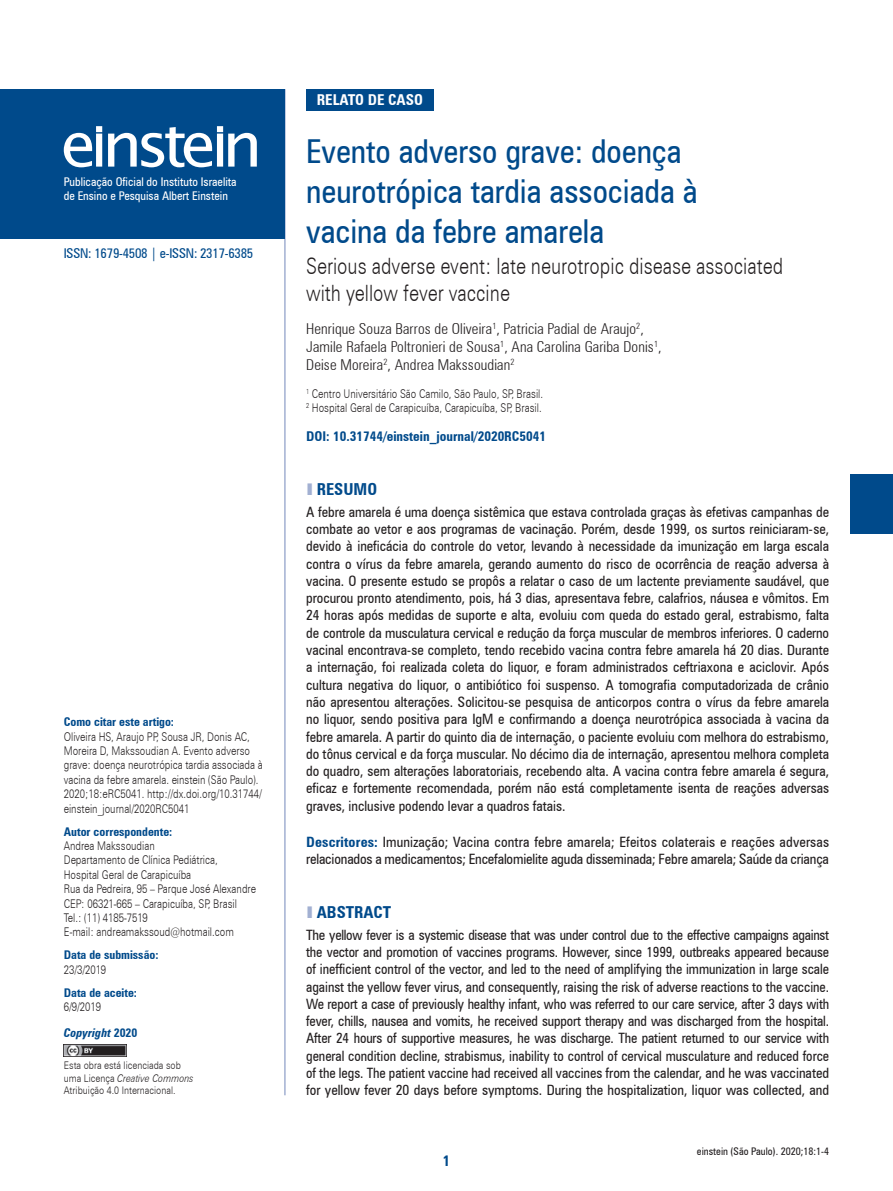
<style>
.page{position:relative;width:893px;height:1191px;background:#fff}
.page>*{position:absolute;margin:0;border:0;box-sizing:border-box;transform-origin:0 0}
.t1{font:condensed 33px/39.6px "Zurich BT";color:#004a8b}
.t2{font:300 22.5px/27px "Zurich BT";color:#231f20;scale:.8 1}
.t3{font:700 condensed 16.5px "Zurich BT";color:#004a8b}
.t4{font:300 condensed 15px/18px "Zurich BT";letter-spacing:.01em;color:#231f20}
.t5{font:700 condensed 15px "Zurich BT";color:#fff}
.t6{font:700 condensed 15px "Zurich BT";color:#004a8b}
.t7{font:condensed 14.25px/17.2px "Zurich BT";color:#231f20;text-align:justify}
.t8{font:700 condensed 13.5px "Zurich BT";color:#004a8b}
.t9{font:condensed 13.5px "Zurich BT";letter-spacing:-.02em;color:#004a8b}
.t10{font:300 12px/14.4px "Zurich BT";color:#231f20;scale:.8 1}
.t11{font:700 condensed 12px "Zurich BT";color:#004a8b}
.t12{font:condensed 12px/14.4px "Zurich BT";color:#fff}
.t13{font:italic 700 condensed 12px "Zurich BT";color:#004a8b}
.t14{font:300 10.5px/12.6px "Zurich BT";color:#231f20;scale:.85 1}
.t15{font:condensed 10.5px "Zurich BT";color:#231f20}
.s1{font-style:normal}
.s2{font-style:italic}
.s3{color:#a2b0d2}
.s4{font-weight:700;color:#004a8b}
</style>
<div class="page">
<img style="left:64px;top:1044px;width:63px;height:12px">
<div style="left:306px;top:89px;width:128px;height:21px;background:#004a8b"></div>
<hr style="left:284px;top:89px;width:2px;height:1006px;background:#a2b0d2">
<div style="left:0;top:89px;width:284px;height:149px;background:#004a8b"></div>
<div style="left:850px;top:474px;width:43px;height:60px;background:#004a8b"></div>
<svg style="left:108px;top:126px;width:149px;height:41px"></svg>
<svg style="left:64px;top:126px;width:38px;height:41px"></svg>
<p class="t12" style="left:64px;top:174px;width:174px">Publicação Oficial do Instituto Israelita de Ensino e Pesquisa Albert Einstein</p>
<p class="t9" style="left:64px;top:245px;width:191px">ISSN: 1679-4508 | e-ISSN: 2317-6385</p>
<p class="t11" style="left:64px;top:714px;width:112px">Como citar este artigo:</p>
<p class="t10" style="left:64px;top:729px;width:250px">Oliveira HS, Araujo PP, Sousa JR, Donis AC, Moreira D, Makssoudian A. Evento adverso grave: doença neurotrópica tardia associada à vacina da febre amarela. einstein (São Paulo).<br>2020;18:eRC5041. http://dx.doi.org/10.31744/ einstein_journal/2020RC5041</p>
<p class="t11" style="left:64px;top:824px;width:110px">Autor correspondente:</p>
<p class="t10" style="left:64px;top:838px;width:242px">Andrea Makssoudian<br>Departamento de Clínica Pediátrica, Hospital Geral de Carapicuíba<br>Rua da Pedreira, 95 – Parque José Alexandre CEP: 06321-665 – Carapicuíba, SP, Brasil Tel.: (11) 4185-7519<br>E-mail: andreamakssoud@hotmail.com</p>
<p class="t11" style="left:64px;top:947px;width:96px">Data de submissão:</p>
<p class="t10" style="left:64px;top:962px;width:55px">23/3/2019</p>
<p class="t11" style="left:64px;top:985px;width:75px">Data de aceite:</p>
<p class="t10" style="left:64px;top:999px;width:48px">6/9/2019</p>
<p class="t13" style="left:64px;top:1025px;width:75px">Copyright <span class="s1">2020</span></p>
<p class="t14" style="left:64px;top:1058px;width:154px">Esta obra está licenciada sob uma Licença <span class="s2">Creative Commons<br></span>Atribuição 4.0 Internacional.</p>
<p class="t5" style="left:317px;top:91px;width:108px">RELATO DE CASO</p>
<h1 class="t1" style="left:306px;top:131px;width:393px">Evento adverso grave: doença neurotrópica tardia associada à vacina da febre amarela</h1>
<h2 class="t2" style="left:306px;top:253px;width:598px">Serious adverse event: late neurotropic disease associated with yellow fever vaccine</h2>
<p class="t4" style="left:306px;top:320px;width:357px">Henrique Souza Barros de Oliveira<sup>1</sup>, Patricia Padial de Araujo<sup>2</sup>,<br>Jamile Rafaela Poltronieri de Sousa<sup>1</sup>, Ana Carolina Gariba Donis<sup>1</sup>,<br>Deise Moreira<sup>2</sup>, Andrea Makssoudian<sup>2</sup></p>
<p class="t10" style="left:306px;top:386px;width:298px"><sup>1</sup> Centro Universitário São Camilo, São Paulo, SP, Brasil.<br><sup>2</sup> Hospital Geral de Carapicuíba, Carapicuíba, SP, Brasil.</p>
<p class="t8" style="left:306px;top:428px;width:241px">DOI: 10.31744/einstein_journal/2020RC5041</p>
<p class="t3" style="left:306px;top:479px;width:72px"><span class="s3">❚</span> RESUMO</p>
<p class="t7" style="left:306px;top:503px;width:524px">A febre amarela é uma doença sistêmica que estava controlada graças às efetivas campanhas de combate ao vetor e aos programas de vacinação. Porém, desde 1999, os surtos reiniciaram-se, devido à ineficácia do controle do vetor, levando à necessidade da imunização em larga escala contra o vírus da febre amarela, gerando aumento do risco de ocorrência de reação adversa à vacina. O presente estudo se propôs a relatar o caso de um lactente previamente saudável, que procurou pronto atendimento, pois, há 3 dias, apresentava febre, calafrios, náusea e vômitos. Em 24 horas após medidas de suporte e alta, evoluiu com queda do estado geral, estrabismo, falta de controle da musculatura cervical e redução da força muscular de membros inferiores. O caderno vacinal encontrava-se completo, tendo recebido vacina contra febre amarela há 20 dias. Durante a internação, foi realizada coleta do liquor, e foram administrados ceftriaxona e aciclovir. Após cultura negativa do liquor, o antibiótico foi suspenso. A tomografia computadorizada de crânio não apresentou alterações. Solicitou-se pesquisa de anticorpos contra o vírus da febre amarela no liquor, sendo positiva para IgM e confirmando a doença neurotrópica associada à vacina da febre amarela. A partir do quinto dia de internação, o paciente evoluiu com melhora do estrabismo, do tônus cervical e da força muscular. No décimo dia de internação, apresentou melhora completa do quadro, sem alterações laboratoriais, recebendo alta. A vacina contra febre amarela é segura, eficaz e fortemente recomendada, porém não está completamente isenta de reações adversas graves, inclusive podendo levar a quadros fatais.</p>
<p class="t7" style="left:306px;top:833px;width:524px"><span class="s4">Descritores:</span> Imunização; Vacina contra febre amarela; Efeitos colaterais e reações adversas relacionados a medicamentos; Encefalomielite aguda disseminada; Febre amarela; Saúde da criança</p>
<p class="t3" style="left:306px;top:902px;width:86px"><span class="s3">❚</span> ABSTRACT</p>
<p class="t7" style="left:306px;top:925px;width:524px">The yellow fever is a systemic disease that was under control due to the effective campaigns against the vector and promotion of vaccines programs. However, since 1999, outbreaks appeared because of inefficient control of the vector, and led to the need of amplifying the immunization in large scale against the yellow fever virus, and consequently, raising the risk of adverse reactions to the vaccine.<br>We report a case of previously healthy infant, who was referred to our care service, after 3 days with fever, chills, nausea and vomits, he received support therapy and was discharged from the hospital.<br>After 24 hours of supportive measures, he was discharge. The patient returned to our service with general condition decline, strabismus, inability to control of cervical musculature and reduced force of the legs. The patient vaccine had received all vaccines from the calendar, and he was vaccinated for yellow fever 20 days before symptoms. During the hospitalization, liquor was collected, and</p>
<p class="t6" style="left:443px;top:1151px;width:9px">1</p>
<p class="t15" style="left:697px;top:1144px;width:134px">einstein (São Paulo). 2020;18:1-4</p>
</div>
